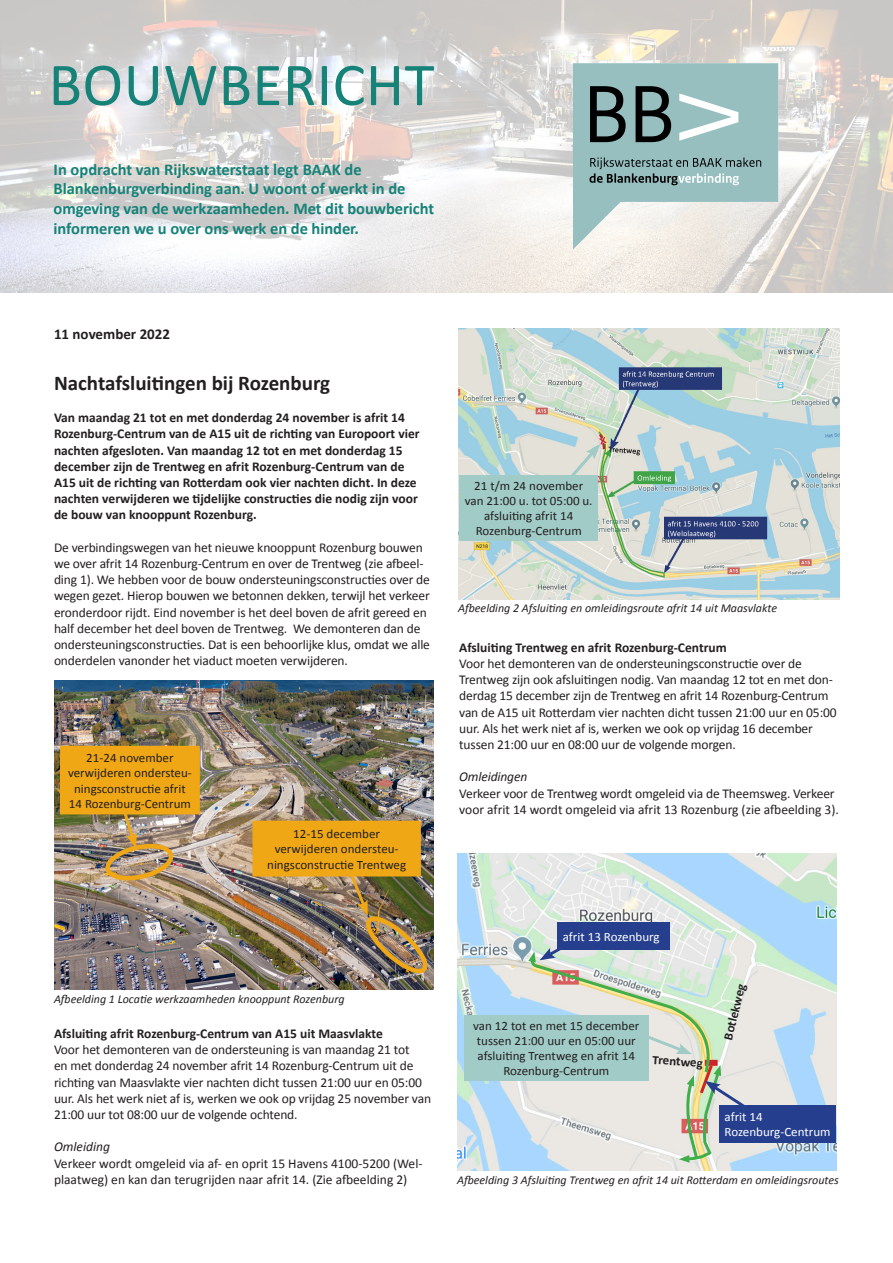
<style>
.page{position:relative;width:893px;height:1263px;background:#fff}
.page>*{position:absolute;margin:0;border:0;box-sizing:border-box;transform-origin:0 0}
.t1{font:61.5px "Calibri";letter-spacing:.005em;color:#168278}
.t2{font:700 21px "Calibri";color:#231f20}
.t3{font:700 16.5px/19.8px "Calibri";letter-spacing:-.005em;color:#168278}
.t4{font:700 15px "Calibri";color:#231f20}
.t5{font:13.5px/16.2px "Calibri";letter-spacing:-.01em;color:#231f20}
.t6{font:700 13.5px/16.2px "Calibri";color:#231f20}
.t7{font:italic 13.5px "Calibri";letter-spacing:-.01em;color:#231f20}
.t8{font:12.75px/15.3px "Calibri";color:#231f20;text-align:center}
.t9{font:12.75px/15.3px "Calibri";color:#fff}
.t10{font:700 12.75px "Calibri";color:#231f20}
.t11{font:italic 12px "Calibri";color:#231f20}
</style>
<div class="page">
<img style="left:54px;top:680px;width:380px;height:310px">
<div style="left:61px;top:746px;width:138px;height:68px;background:#efa715"></div>
<div style="left:60px;top:746px;width:140px;height:68px;border:2px solid #efa715"></div>
<div style="left:253px;top:821px;width:167px;height:55px;background:#efa715"></div>
<img style="left:106px;top:811px;width:67px;height:72px">
<img style="left:346px;top:867px;width:88px;height:107px">
<img style="left:457px;top:853px;width:380px;height:317px">
<div style="left:558px;top:922px;width:112px;height:27px;background:#253f8e"></div>
<div style="left:464px;top:1015px;width:184px;height:65px;background:#a0cbc6"></div>
<svg style="left:528px;top:924px;width:245px;height:243px"></svg>
<div style="left:719px;top:1105px;width:117px;height:37px;background:#253f8e"></div>
<svg style="left:0;top:0;width:893px;height:292px"></svg>
<svg style="left:573px;top:63px;width:205px;height:186px;background:#a2bcbb"></svg>
<img style="left:459px;top:328px;width:380px;height:272px">
<svg style="left:541px;top:444px;width:59px;height:67px;background:#ddded5"></svg>
<div style="left:460px;top:475px;width:138px;height:65px;background:#a0cbc6"></div>
<p class="t1" style="left:49px;top:46px;width:387px">BOUWBERICHT</p>
<p class="t3" style="left:54px;top:159px;width:382px">In opdracht van Rijkswaterstaat legt BAAK de Blankenburgverbinding aan. U woont of werkt in de omgeving van de werkzaamheden. Met dit bouwbericht informeren we u over ons werk en de hinder.</p>
<p class="t4" style="left:54px;top:325px;width:118px">11 november 2022</p>
<p class="t2" style="left:54px;top:369px;width:278px">Nachtafsluitingen bij Rozenburg</p>
<p class="t6" style="left:54px;top:410px;width:367px">Van maandag 21 tot en met donderdag 24 november is afrit 14<br>Rozenburg-Centrum van de A15 uit de richting van Europoort vier nachten afgesloten. Van maandag 12 tot en met donderdag 15 december zijn de Trentweg en afrit Rozenburg-Centrum van de A15 uit de richting van Rotterdam ook vier nachten dicht. In deze nachten verwijderen we tijdelijke constructies die nodig zijn voor de bouw van knooppunt Rozenburg.</p>
<p class="t5" style="left:54px;top:539px;width:377px">De verbindingswegen van het nieuwe knooppunt Rozenburg bouwen we over afrit 14 Rozenburg-Centrum en over de Trentweg (zie afbeel&shy;ding 1). We hebben voor de bouw ondersteuningsconstructies over de wegen gezet. Hierop bouwen we betonnen dekken, terwijl het verkeer eronderdoor rijdt. Eind november is het deel boven de afrit gereed en half december het deel boven de Trentweg. We demonteren dan de ondersteuningsconstructies. Dat is een behoorlijke klus, omdat we alle onderdelen vanonder het viaduct moeten verwijderen.</p>
<p class="t8" style="left:86px;top:750px;width:89px">21-24 november</p>
<p class="t8" style="left:68px;top:765px;width:125px">verwijderen ondersteu&shy;ningsconstructie afrit<br>14 Rozenburg-Centrum</p>
<p class="t8" style="left:267px;top:826px;width:140px">12-15 december verwijderen ondersteu&shy;ningsconstructie Trentweg</p>
<p class="t11" style="left:54px;top:991px;width:292px">Afbeelding 1 Locatie werkzaamheden knooppunt Rozenburg</p>
<p class="t6" style="left:54px;top:1025px;width:330px">Afsluiting afrit Rozenburg-Centrum van A15 uit Maasvlakte</p>
<p class="t5" style="left:54px;top:1041px;width:379px">Voor het demonteren van de ondersteuning is van maandag 21 tot<br>en met donderdag 24 november afrit 14 Rozenburg-Centrum uit de richting van Maasvlakte vier nachten dicht tussen 21:00 uur en 05:00 uur. Als het werk niet af is, werken we ook op vrijdag 25 november van 21:00 uur tot 08:00 uur de volgende ochtend.</p>
<p class="t7" style="left:54px;top:1137px;width:58px">Omleiding</p>
<p class="t5" style="left:54px;top:1155px;width:370px">Verkeer wordt omgeleid via af- en oprit 15 Havens 4100-5200 (Wel&shy;plaatweg) en kan dan terugrijden naar afrit 14. (Zie afbeelding 2)</p>
<p class="t8" style="left:465px;top:478px;width:129px">21 t/m 24 november van 21:00 u. tot 05:00 u. afsluiting afrit 14<br>Rozenburg-Centrum</p>
<p class="t11" style="left:458px;top:600px;width:320px">Afbeelding 2 Afsluiting en omleidingsroute afrit 14 uit Maasvlakte</p>
<p class="t6" style="left:459px;top:639px;width:269px">Afsluiting Trentweg en afrit Rozenburg-Centrum</p>
<p class="t5" style="left:459px;top:655px;width:379px">Voor het demonteren van de ondersteuningsconstructie over de Trentweg zijn ook afsluitingen nodig. Van maandag 12 tot en met don&shy;derdag 15 december zijn de Trentweg en afrit 14 Rozenburg-Centrum van de A15 uit Rotterdam vier nachten dicht tussen 21:00 uur en 05:00 uur. Als het werk niet af is, werken we ook op vrijdag 16 december tussen 21:00 uur en 08:00 uur de volgende morgen.</p>
<p class="t7" style="left:459px;top:768px;width:70px">Omleidingen</p>
<p class="t5" style="left:459px;top:785px;width:381px">Verkeer voor de Trentweg wordt omgeleid via de Theemsweg. Verkeer voor afrit 14 wordt omgeleid via afrit 13 Rozenburg (zie afbeelding 3).</p>
<p class="t9" style="left:563px;top:929px;width:98px">afrit 13 Rozenburg</p>
<p class="t8" style="left:473px;top:1018px;width:168px">van 12 tot en met 15 december tussen 21:00 uur en 05:00 uur afsluiting Trentweg en afrit 14<br>Rozenburg-Centrum</p>
<p class="t10" style="left:653px;top:1051px;width:52px;rotate:4deg">Trentweg</p>
<p class="t10" style="left:720px;top:1037px;width:59px;rotate:-76deg">Botlekweg</p>
<p class="t9" style="left:725px;top:1109px;width:107px">afrit 14<br>Rozenburg-Centrum</p>
<p class="t11" style="left:457px;top:1172px;width:383px">Afbeelding 3 Afsluiting Trentweg en afrit 14 uit Rotterdam en omleidingsroutes</p>
</div>
